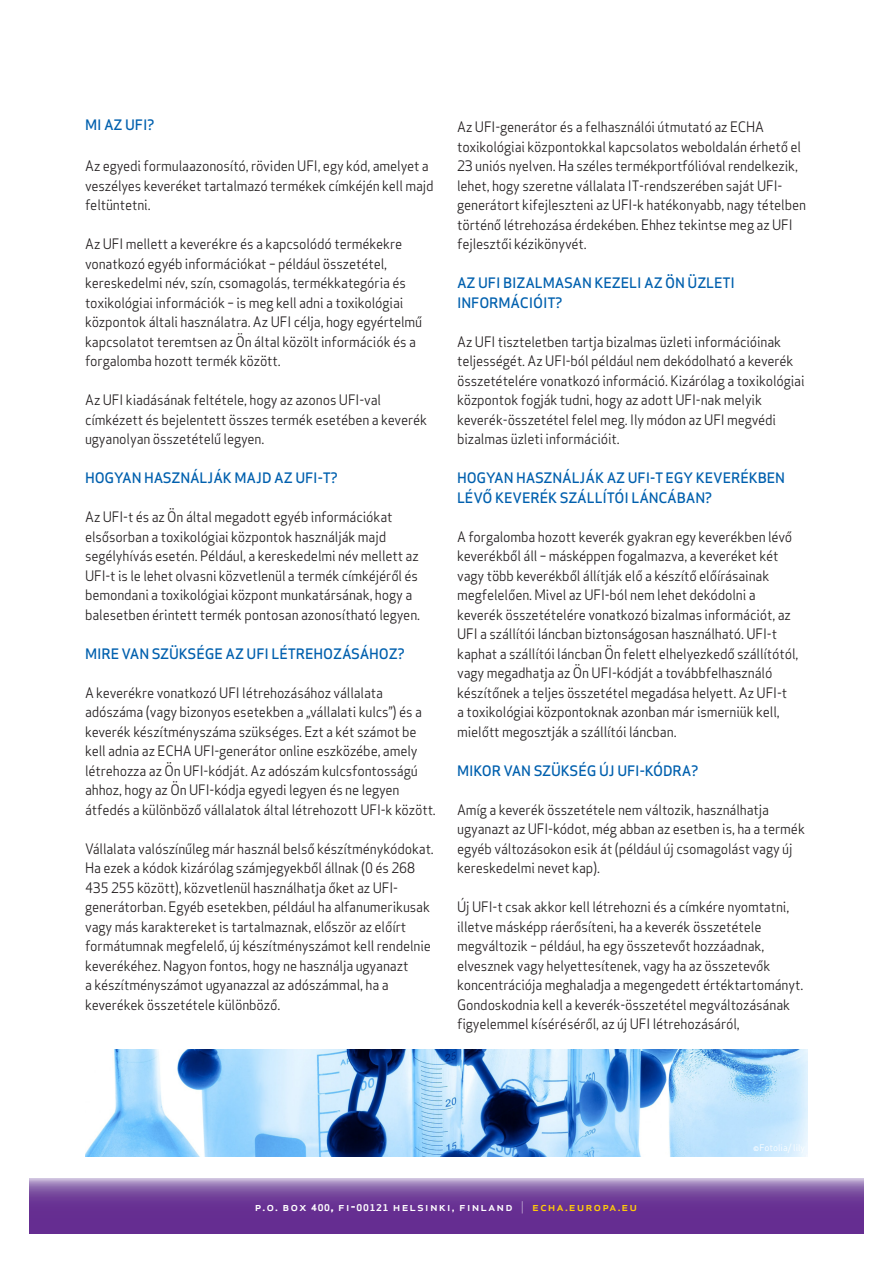
<style>
.page{position:relative;width:893px;height:1263px;background:#fff}
.page>*{position:absolute;margin:0;border:0;box-sizing:border-box;transform-origin:0 0}
.Bodytext{font:14.1px/19.5px "Apex Sans";letter-spacing:-.01em;color:#231f20;scale:.94 1}
.Headline_2_CAPS_blue{font:500 14.1px/19.5px "Apex Sans";letter-spacing:-.01em;color:#0160ae}
.Bodytext-2{font:500 14.1px/19.5px "Apex Sans";letter-spacing:-.01em;color:#0160ae}
.Leadtext_Chronicle_G{font:500 14.1px "Apex Sans";letter-spacing:-.01em;color:#0160ae}
.t1{font:500 12px "Apex Sans";letter-spacing:.075em;color:#fff;scale:1.08 1}
.Footnote{font:9px "Apex Sans";color:#fff}
.s1{font-weight:700;font-size:9px}
.s2{font-weight:700}
.s3{font-weight:300}
.s4{color:#feca0a}
</style>
<div class="page">
<img style="left:85px;top:1050px;width:723px;height:107px">
<svg style="left:30px;top:1178px;width:833px;height:56px;background:#76479d"></svg>
<p class="Leadtext_Chronicle_G" style="left:85px;top:113px;width:71px">MI AZ UFI?</p>
<p class="Bodytext" style="left:85px;top:155px;width:372px">Az egyedi formulaazonosító, röviden UFI, egy kód, amelyet a veszélyes keveréket tartalmazó termékek címkéjén kell majd feltüntetni.</p>
<p class="Bodytext" style="left:85px;top:233px;width:360px">Az UFI mellett a keverékre és a kapcsolódó termékekre vonatkozó egyéb információkat – például összetétel, kereskedelmi név, szín, csomagolás, termékkategória és toxikológiai információk – is meg kell adni a toxikológiai központok általi használatra. Az UFI célja, hogy egyértelmű kapcsolatot teremtsen az Ön által közölt információk és a forgalomba hozott termék között.</p>
<p class="Bodytext" style="left:85px;top:389px;width:365px">Az UFI kiadásának feltétele, hogy az azonos UFI-val címkézett és bejelentett összes termék esetében a keverék ugyanolyan összetételű legyen.</p>
<p class="Headline_2_CAPS_blue" style="left:85px;top:466px;width:254px">HOGYAN HASZNÁLJÁK MAJD AZ UFI-T?</p>
<p class="Bodytext" style="left:85px;top:506px;width:358px">Az UFI-t és az Ön által megadott egyéb információkat elsősorban a toxikológiai központok használják majd segélyhívás esetén. Például, a kereskedelmi név mellett az UFI-t is le lehet olvasni közvetlenül a termék címkéjéről és bemondani a toxikológiai központ munkatársának, hogy a balesetben érintett termék pontosan azonosítható legyen.</p>
<p class="Headline_2_CAPS_blue" style="left:85px;top:642px;width:321px">MIRE VAN SZÜKSÉGE AZ UFI LÉTREHOZÁSÁHOZ?</p>
<p class="Bodytext" style="left:85px;top:681px;width:375px">A keverékre vonatkozó UFI létrehozásához vállalata adószáma (vagy bizonyos esetekben a „vállalati kulcs”) és a keverék készítményszáma szükséges. Ezt a két számot be kell adnia az ECHA UFI-generátor online eszközébe, amely létrehozza az Ön UFI-kódját. Az adószám kulcsfontosságú ahhoz, hogy az Ön UFI-kódja egyedi legyen és ne legyen átfedés a különböző vállalatok által létrehozott UFI-k között.</p>
<p class="Bodytext" style="left:85px;top:837px;width:373px">Vállalata valószínűleg már használ belső készítménykódokat.<br>Ha ezek a kódok kizárólag számjegyekből állnak (0 és 268<br>435 255 között), közvetlenül használhatja őket az UFI&shy;generátorban. Egyéb esetekben, például ha alfanumerikusak vagy más karaktereket is tartalmaznak, először az előírt formátumnak megfelelő, új készítményszámot kell rendelnie keverékéhez. Nagyon fontos, hogy ne használja ugyanazt<br>a készítményszámot ugyanazzal az adószámmal, ha a keverékek összetétele különböző.</p>
<p class="Bodytext" style="left:457px;top:116px;width:373px">Az UFI-generátor és a felhasználói útmutató az ECHA toxikológiai központokkal kapcsolatos weboldalán érhető el 23 uniós nyelven. Ha széles termékportfólióval rendelkezik, lehet, hogy szeretne vállalata IT-rendszerében saját UFI&shy;generátort kifejleszteni az UFI-k hatékonyabb, nagy tételben történő létrehozása érdekében. Ehhez tekintse meg az UFI fejlesztői kézikönyvét.</p>
<p class="Bodytext-2" style="left:457px;top:271px;width:279px">AZ UFI BIZALMASAN KEZELI AZ ÖN ÜZLETI<br>INFORMÁCIÓIT?</p>
<p class="Bodytext" style="left:457px;top:330px;width:371px">Az UFI tiszteletben tartja bizalmas üzleti információinak teljességét. Az UFI-ból például nem dekódolható a keverék összetételére vonatkozó információ. Kizárólag a toxikológiai központok fogják tudni, hogy az adott UFI-nak melyik keverék-összetétel felel meg. Ily módon az UFI megvédi bizalmas üzleti információit.</p>
<p class="Headline_2_CAPS_blue" style="left:457px;top:466px;width:329px">HOGYAN HASZNÁLJÁK AZ UFI-T EGY KEVERÉKBEN<br>LÉVŐ KEVERÉK SZÁLLÍTÓI LÁNCÁBAN?</p>
<p class="Bodytext" style="left:457px;top:525px;width:365px">A forgalomba hozott keverék gyakran egy keverékben lévő keverékből áll – másképpen fogalmazva, a keveréket két vagy több keverékből állítják elő a készítő előírásainak megfelelően. Mivel az UFI-ból nem lehet dekódolni a keverék összetételére vonatkozó bizalmas információt, az UFI a szállítói láncban biztonságosan használható. UFI-t kaphat a szállítói láncban Ön felett elhelyezkedő szállítótól, vagy megadhatja az Ön UFI-kódját a továbbfelhasználó készítőnek a teljes összetétel megadása helyett. Az UFI-t<br>a toxikológiai központoknak azonban már ismerniük kell, mielőtt megosztják a szállítói láncban.</p>
<p class="Headline_2_CAPS_blue" style="left:457px;top:759px;width:243px">MIKOR VAN SZÜKSÉG ÚJ UFI-KÓDRA?</p>
<p class="Bodytext" style="left:457px;top:798px;width:372px">Amíg a keverék összetétele nem változik, használhatja ugyanazt az UFI-kódot, még abban az esetben is, ha a termék egyéb változásokon esik át (például új csomagolást vagy új kereskedelmi nevet kap).</p>
<p class="Bodytext" style="left:457px;top:896px;width:370px">Új UFI-t csak akkor kell létrehozni és a címkére nyomtatni, illetve másképp ráerősíteni, ha a keverék összetétele megváltozik – például, ha egy összetevőt hozzáadnak, elvesznek vagy helyettesítenek, vagy ha az összetevők koncentrációja meghaladja a megengedett értéktartományt.<br>Gondoskodnia kell a keverék-összetétel megváltozásának figyelemmel kíséréséről, az új UFI létrehozásáról,</p>
<p class="Footnote" style="left:753px;top:1141px;width:53px">©Fotolia/ lily</p>
<p class="t1" style="left:255px;top:1196px;width:355px">p.o. box <span class="s1">400</span><span class="s2">,</span> fi<span class="s2">-</span><span class="s1">00121</span> helsinki, finland <span class="s3">|</span> <span class="s4">echa.europa.eu</span></p>
</div>
